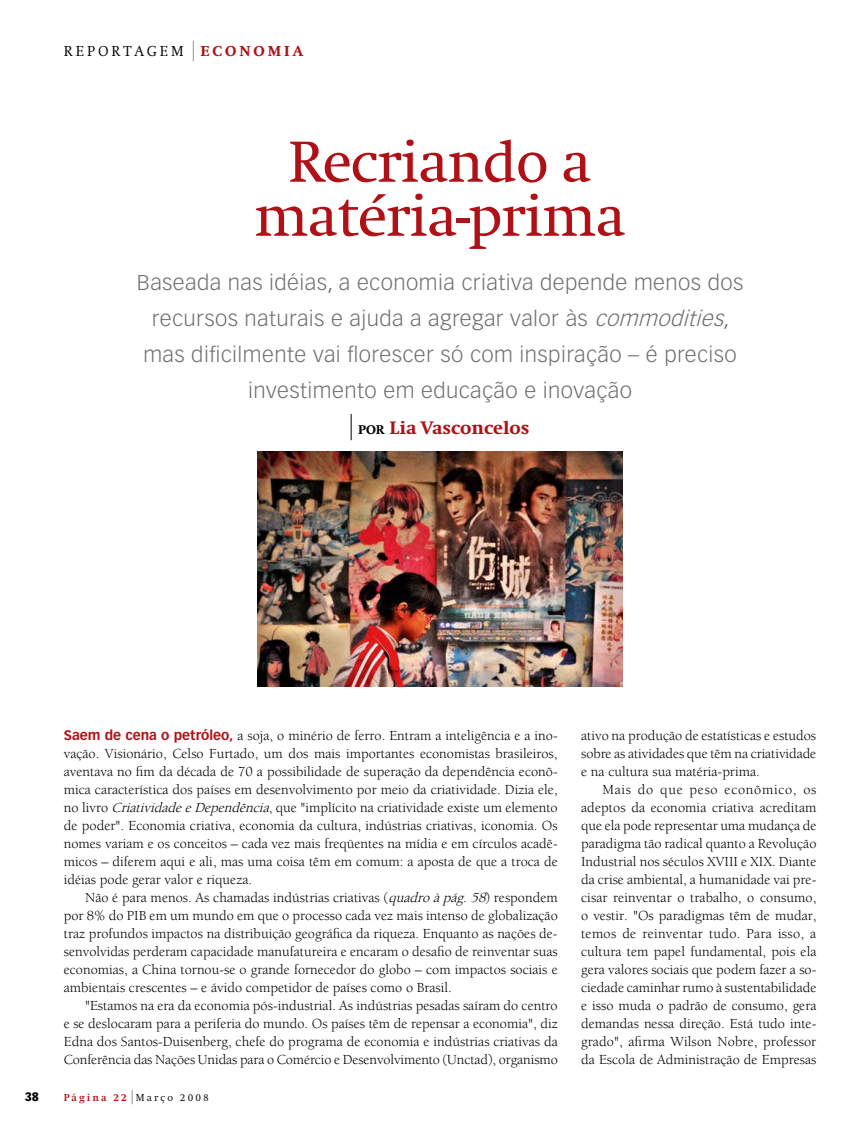
<style>
.page{position:relative;width:859px;height:1132px;background:#fff}
.page>*{position:absolute;margin:0;border:0;box-sizing:border-box;transform-origin:0 0}
.t1{font:60px/54px "Swift EF";letter-spacing:-.02em;color:#b01116;text-align:center}
.t2{font:300 21px/36px "Vectora LH";letter-spacing:.02em;color:#6d6f71;text-align:center;scale:1.05 1}
.t3{font:800 18.75px "Swift EF";color:#b01116}
.t4{font:300 15px "Swift EF";letter-spacing:.2em;color:#000}
.t5{font:14.25px/18px "Berkeley";color:#000;text-align:justify}
.t6{font:900 12px "Vectora LH";color:#000}
.t7{font:300 10.5px "Swift EF";letter-spacing:.2em;color:#000}
.s1{font-weight:800;color:#b01116}
.s2{font-style:italic}
.s3{font-size:13.2px;color:#000}
.s4{font-family:"Vectora LH";font-weight:700;font-size:13.5px;color:#b01116}
.s5{font-weight:700;color:#b01116}
</style>
<div class="page">
<img style="left:258px;top:452px;width:364px;height:234px">
<svg style="left:351px;top:413px;width:1px;height:27px"></svg>
<svg style="left:193px;top:41px;width:1px;height:20px"></svg>
<svg style="left:132px;top:1090px;width:1px;height:13px"></svg>
<p class="t4" style="left:64px;top:43px;width:241px">REPORTAGEM <span class="s1">ECONOMIA</span></p>
<h1 class="t1" style="left:254px;top:136px;width:373px">Recriando a matéria-prima</h1>
<h2 class="t2" style="left:137px;top:264px;width:579px">Baseada nas idéias, a economia criativa depende menos dos recursos naturais e ajuda a agregar valor às <span class="s2">commodities</span>, mas dificilmente vai florescer só com inspiração – é preciso investimento em educação e inovação</h2>
<h3 class="t3" style="left:358px;top:417px;width:173px"><span class="s3">por</span> Lia Vasconcelos</h3>
<p class="t5" style="left:64px;top:726px;width:495px"><span class="s4">Saem de cena o petróleo,</span> a soja, o minério de ferro. Entram a inteligência e a ino&shy;vação. Visionário, Celso Furtado, um dos mais importantes economistas brasileiros, aventava no fim da década de 70 a possibilidade de superação da dependência econô&shy;mica característica dos países em desenvolvimento por meio da criatividade. Dizia ele, no livro <span class="s2">CriatividadeeDependência</span>, que "implícito na criatividade existe um elemento de poder". Economia criativa, economia da cultura, indústrias criativas, iconomia. Os nomes variam e os conceitos – cada vez mais freqüentes na mídia e em círculos acadê&shy;micos – diferem aqui e ali, mas uma coisa têm em comum: a aposta de que a troca de idéias pode gerar valor e riqueza.</p>
<p class="t5" style="left:64px;top:888px;width:495px;text-indent:21px">Não é para menos. As chamadas indústrias criativas (<span class="s2">quadroàpág.58</span>) respondem por 8% do PIB em um mundo em que o processo cada vez mais intenso de globalização traz profundos impactos na distribuição geográfica da riqueza. Enquanto as nações de&shy;senvolvidas perderam capacidade manufatureira e encaram o desafio de reinventar suas economias, a China tornou-se o grande fornecedor do globo – com impactos sociais e ambientais crescentes – e ávido competidor de países como o Brasil.</p>
<p class="t5" style="left:64px;top:996px;width:496px;text-indent:21px">"Estamos na era da economia pós-industrial. As indústrias pesadas saíram do centro e se deslocaram para a periferia do mundo. Os países têm de repensar a economia", diz Edna dos Santos-Duisenberg, chefe do programa de economia e indústrias criativas da Conferência das Nações Unidas para o Comércio e Desenvolvimento (Unctad), organismo</p>
<p class="t6" style="left:25px;top:1088px;width:16px">38</p>
<p class="t7" style="left:64px;top:1090px;width:147px"><span class="s5">Página 22</span> Março 2008</p>
<p class="t5" style="left:581px;top:726px;width:237px">ativo na produção de estatísticas e estudos sobre as atividades que têm na criatividade e na cultura sua matéria-prima.</p>
<p class="t5" style="left:581px;top:780px;width:237px;text-indent:21px">Mais do que peso econômico, os adeptos da economia criativa acreditam que ela pode representar uma mudança de paradigma tão radical quanto a Revolução Industrial nos séculos XVIII e XIX. Diante da crise ambiental, a humanidade vai pre&shy;cisar reinventar o trabalho, o consumo, o vestir. "Os paradigmas têm de mudar, temos de reinventar tudo. Para isso, a cultura tem papel fundamental, pois ela gera valores sociais que podem fazer a so&shy;ciedade caminhar rumo à sustentabilidade e isso muda o padrão de consumo, gera demandas nessa direção. Está tudo inte&shy;grado", afirma Wilson Nobre, professor da Escola de Administração de Empresas</p>
</div>
